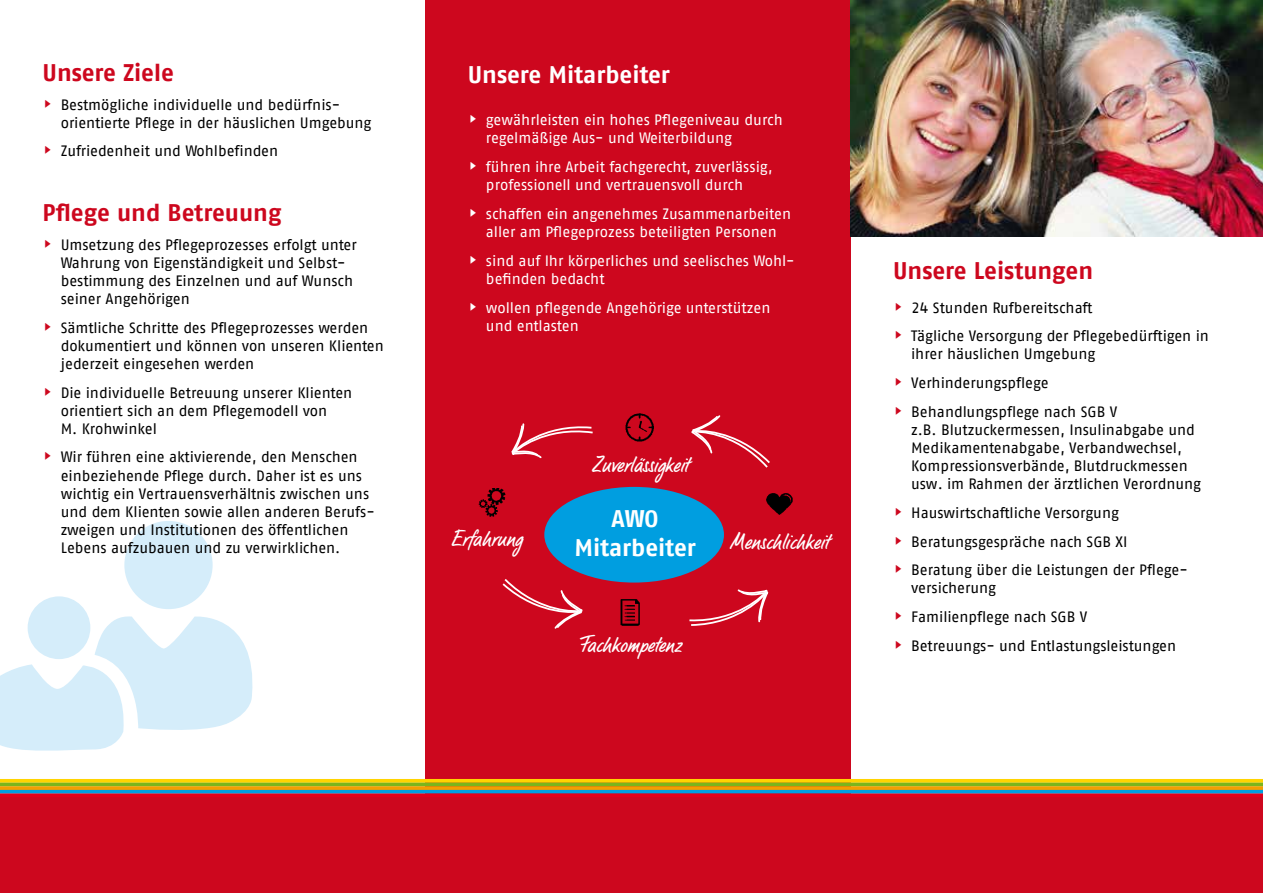
<style>
.page{position:relative;width:1263px;height:893px;background:#fff}
.page>*{position:absolute;margin:0;border:0;box-sizing:border-box;transform-origin:0 0}
.t1{font:700 24px "AWO Fago Office";letter-spacing:-.005em;color:#cd071e}
.t2{font:700 24px/28.8px "AWO Fago Office";letter-spacing:-.005em;color:#fff;text-align:center}
.t3{font:22.8px "LP Bambus";color:#fff}
.t4{font:15px/18px "AWO Fago Office";color:#000}
.t5{font:15px/18px "AWO Fago Office";color:#fff}
</style>
<div class="page">
<div style="left:124px;top:521px;width:89px;height:88px;background:#d5edfa;border-radius:50%"></div>
<div style="left:28px;top:596px;width:62px;height:63px;background:#d5edfa;border-radius:50%"></div>
<svg style="left:0;top:612px;width:253px;height:139px"></svg>
<div style="left:425px;top:0;width:425px;height:828px;background:#cd071e"></div>
<div style="left:0;top:795px;width:1263px;height:98px;background:#cd071e"></div>
<svg style="left:0;top:779px;width:1263px;height:4px;background:#f3cf08"></svg>
<hr style="left:0;top:783px;width:1263px;height:3px;background:#7ab51d">
<svg style="left:0;top:786px;width:1263px;height:4px;background:#e89f0c"></svg>
<hr style="left:0;top:790px;width:1263px;height:4px;background:#009ee0">
<svg style="left:0;top:793px;width:1263px;height:4px;background:#cd1431"></svg>
<img style="left:850px;top:0;width:413px;height:236px">
<div style="left:544px;top:487px;width:180px;height:96px;background:#009ee0;border-radius:50%"></div>
<svg style="left:691px;top:415px;width:79px;height:53px"></svg>
<svg style="left:689px;top:589px;width:80px;height:37px"></svg>
<svg style="left:511px;top:423px;width:82px;height:36px"></svg>
<svg style="left:502px;top:579px;width:81px;height:50px"></svg>
<img style="left:620px;top:599px;width:20px;height:27px">
<img style="left:625px;top:413px;width:29px;height:29px">
<img style="left:478px;top:489px;width:28px;height:28px">
<img style="left:766px;top:493px;width:27px;height:22px">
<h1 class="t1" style="left:43px;top:58px;width:133px">Unsere Ziele</h1>
<p class="t4" style="left:61px;top:95px;width:312px">Bestmögliche individuelle und bedürfnis&shy;orientierte Pflege in der häuslichen Umgebung</p>
<p class="t4" style="left:61px;top:142px;width:219px">Zufriedenheit und Wohlbefinden</p>
<h1 class="t1" style="left:43px;top:199px;width:240px">Pflege und Betreuung</h1>
<p class="t4" style="left:61px;top:236px;width:298px">Umsetzung des Pflegeprozesses erfolgt unter Wahrung von Eigenständigkeit und Selbst&shy;bestimmung des Einzelnen und auf Wunsch seiner Angehörigen</p>
<p class="t4" style="left:61px;top:318px;width:325px">Sämtliche Schritte des Pflegeprozesses werden dokumentiert und können von unseren Klienten jederzeit eingesehen werden</p>
<p class="t4" style="left:61px;top:383px;width:293px">Die individuelle Betreuung unserer Klienten orientiert sich an dem Pflegemodell von<br>M. Krohwinkel</p>
<p class="t4" style="left:61px;top:448px;width:315px">Wir führen eine aktivierende, den Menschen einbeziehende Pflege durch. Daher ist es uns wichtig ein Vertrauensverhältnis zwischen uns und dem Klienten sowie allen anderen Berufs&shy;zweigen und Institutionen des öffentlichen Lebens aufzubauen und zu verwirklichen.</p>
<h1 class="t2" style="left:468px;top:60px;width:204px">Unsere Mitarbeiter</h1>
<p class="t5" style="left:486px;top:111px;width:298px">gewährleisten ein hohes Pflegeniveau durch regelmäßige Aus- und Weiterbildung</p>
<p class="t5" style="left:486px;top:158px;width:288px">führen ihre Arbeit fachgerecht, zuverlässig, professionell und vertrauensvoll durch</p>
<p class="t5" style="left:486px;top:205px;width:307px">schaffen ein angenehmes Zusammenarbeiten aller am Pflegeprozess beteiligten Personen</p>
<p class="t5" style="left:486px;top:251px;width:310px">sind auf Ihr körperliches und seelisches Wohl&shy;befinden bedacht</p>
<p class="t5" style="left:486px;top:298px;width:286px">wollen pflegende Angehörige unterstützen und entlasten</p>
<h2 class="t3" style="left:591px;top:450px;width:98px">Zuverlässigkeit</h2>
<h1 class="t2" style="left:574px;top:504px;width:123px">AWO<br>Mitarbeiter</h1>
<h2 class="t3" style="left:451px;top:525px;width:73px">Erfahrung</h2>
<h2 class="t3" style="left:729px;top:527px;width:100px">Menschlichkeit</h2>
<h2 class="t3" style="left:578px;top:631px;width:105px">Fachkompetenz</h2>
<h1 class="t1" style="left:893px;top:257px;width:202px">Unsere Leistungen</h1>
<p class="t4" style="left:911px;top:293px;width:299px;line-height:28.8px">24 Stunden Rufbereitschaft<br>Tägliche Versorgung der Pflegebedürftigen in</p>
<p class="t4" style="left:911px;top:340px;width:208px;line-height:28.8px">ihrer häuslichen Umgebung<br>Verhinderungspflege<br>Behandlungspflege nach SGB V</p>
<p class="t4" style="left:911px;top:421px;width:291px">z.B. Blutzuckermessen, Insulinabgabe und Medikamentenabgabe, Verbandwechsel, Kompressionsverbände, Blutdruckmessen usw. im Rahmen der ärztlichen Verordnung</p>
<p class="t4" style="left:911px;top:498px;width:278px;line-height:28.8px">Hauswirtschaftliche Versorgung<br>Beratungsgespräche nach SGB XI<br>Beratung über die Leistungen der Pflege-</p>
<p class="t4" style="left:911px;top:574px;width:267px;line-height:28.8px">versicherung<br>Familienpflege nach SGB V<br>Betreuungs- und Entlastungsleistungen</p>
</div>
